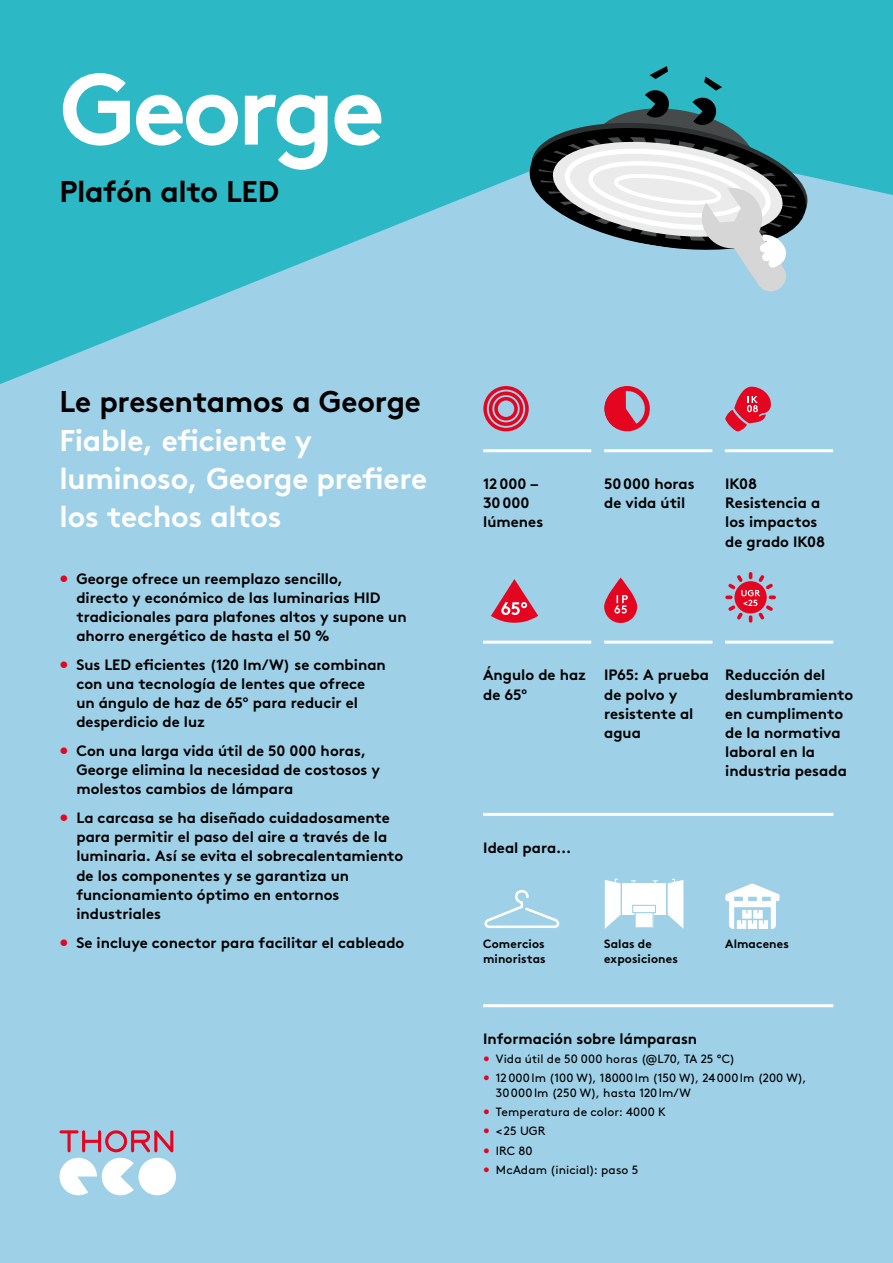
<style>
.page{position:relative;width:893px;height:1263px;background:#9ed0e7}
.page>*{position:absolute;margin:0;border:0;box-sizing:border-box;transform-origin:0 0}
.t1{font:700 100.65px "Brown";letter-spacing:-.04em;color:#fff}
.t2{font:700 30px/38.2px "Brown";letter-spacing:-.01em;color:#fff}
.t3{font:700 30px "Brown";letter-spacing:-.01em;color:#000}
.t4{font:700 15px/19.2px "Brown";color:#000}
.t5{font:12px/14.9px "Brown";letter-spacing:.01em;color:#000}
.t6{font:700 12px/14.9px "Brown";letter-spacing:.01em;color:#000}
.s1{color:#e40521}
</style>
<div class="page">
<svg style="left:0;top:0;width:893px;height:384px;fill:#2db8c5"></svg>
<hr style="left:483px;top:1004px;width:350px;height:3px;background:#fff">
<hr style="left:483px;top:813px;width:350px;height:3px;background:#fff">
<svg style="left:483px;top:386px;width:46px;height:45px"></svg>
<svg style="left:605px;top:387px;width:33px;height:43px"></svg>
<div style="left:604px;top:386px;width:46px;height:45px;border:5px solid #e40521;border-radius:50%"></div>
<hr style="left:483px;top:449px;width:108px;height:3px;background:#fff">
<hr style="left:483px;top:641px;width:108px;height:3px;background:#fff">
<hr style="left:604px;top:449px;width:108px;height:3px;background:#fff">
<hr style="left:604px;top:641px;width:108px;height:3px;background:#fff">
<hr style="left:725px;top:449px;width:108px;height:3px;background:#fff">
<hr style="left:725px;top:641px;width:108px;height:3px;background:#fff">
<svg style="left:604px;top:578px;width:33px;height:45px"></svg>
<svg style="left:614px;top:595px;width:14px;height:18px"></svg>
<svg style="left:725px;top:387px;width:46px;height:44px"></svg>
<svg style="left:524px;top:66px;width:288px;height:225px"></svg>
<svg style="left:491px;top:579px;width:47px;height:44px"></svg>
<svg style="left:484px;top:890px;width:76px;height:38px"></svg>
<svg style="left:725px;top:883px;width:54px;height:46px"></svg>
<div style="left:622px;top:883px;width:44px;height:32px;background:#fff"></div>
<svg style="left:631px;top:880px;width:5px;height:3px"></svg>
<svg style="left:668px;top:878px;width:15px;height:50px"></svg>
<svg style="left:605px;top:878px;width:16px;height:51px"></svg>
<svg style="left:635px;top:913px;width:19px;height:15px"></svg>
<div style="left:632px;top:905px;width:24px;height:8px;border:1px solid #9ed0e7"></div>
<svg style="left:725px;top:572px;width:51px;height:51px"></svg>
<div style="left:138px;top:1158px;width:38px;height:37px;background:#fff;border-radius:50%"></div>
<svg style="left:60px;top:1130px;width:113px;height:65px"></svg>
<h1 class="t1" style="left:60px;top:28px;width:327px">George</h1>
<h2 class="t3" style="left:60px;top:167px;width:221px">Plafón alto LED</h2>
<h2 class="t3" style="left:60px;top:378px;width:363px">Le presentamos a George</h2>
<h2 class="t2" style="left:60px;top:418px;width:369px">Fiable, eficiente y luminoso, George prefiere los techos altos</h2>
<p class="t4" style="left:76px;top:567px;width:332px;text-indent:-17px"><span class="s1">•</span> George ofrece un reemplazo sencillo,<br>directo y económico de las luminarias HID tradicionales para plafones altos y supone un ahorro energético de hasta el 50 %</p>
<p class="t4" style="left:76px;top:654px;width:311px;text-indent:-17px"><span class="s1">•</span> Sus LED eficientes (120 lm/W) se combinan con una tecnología de lentes que ofrece un ángulo de haz de 65º para reducir el desperdicio de luz</p>
<p class="t4" style="left:76px;top:740px;width:305px;text-indent:-17px"><span class="s1">•</span> Con una larga vida útil de 50 000 horas,<br>George elimina la necesidad de costosos y molestos cambios de lámpara</p>
<p class="t4" style="left:76px;top:807px;width:328px;text-indent:-17px"><span class="s1">•</span> La carcasa se ha diseñado cuidadosamente para permitir el paso del aire a través de la luminaria. Así se evita el sobrecalentamiento de los componentes y se garantiza un funcionamiento óptimo en entornos industriales</p>
<p class="t4" style="left:59px;top:931px;width:347px"><span class="s1">•</span> Se incluye conector para facilitar el cableado</p>
<p class="t4" style="left:483px;top:473px;width:62px">12000 –<br>30000 lúmenes</p>
<p class="t4" style="left:604px;top:473px;width:92px">50000 horas de vida útil</p>
<p class="t4" style="left:725px;top:473px;width:101px">IK08<br>Resistencia a los impactos de grado IK08</p>
<p class="t4" style="left:483px;top:664px;width:104px">Ángulo de haz de 65º</p>
<p class="t4" style="left:604px;top:664px;width:106px">IP65: A prueba de polvo y resistente al agua</p>
<p class="t4" style="left:725px;top:664px;width:130px">Reducción del deslumbramiento en cumplimento de la normativa laboral en la industria pesada</p>
<p class="t4" style="left:483px;top:836px;width:90px">Ideal para...</p>
<p class="t6" style="left:483px;top:935px;width:64px">Comercios minoristas</p>
<p class="t6" style="left:604px;top:935px;width:49px">Salas de</p>
<p class="t6" style="left:725px;top:935px;width:65px">Almacenes</p>
<p class="t6" style="left:604px;top:950px;width:75px">exposiciones</p>
<p class="t4" style="left:483px;top:1027px;width:215px">Información sobre lámparasn</p>
<p class="t5" style="left:483px;top:1050px;width:253px"><span class="s1">•</span> Vida útil de 50 000 horas (@L70, TA 25 °C)</p>
<p class="t5" style="left:496px;top:1070px;width:312px;text-indent:-13px"><span class="s1">•</span> 12000lm (100 W), 18000lm (150 W), 24000lm (200 W),<br>30000lm (250 W), hasta 120lm/W</p>
<p class="t5" style="left:483px;top:1104px;width:184px"><span class="s1">•</span> Temperatura de color: 4000 K</p>
<p class="t5" style="left:483px;top:1123px;width:64px"><span class="s1">•</span> &lt;25 UGR</p>
<p class="t5" style="left:483px;top:1142px;width:51px"><span class="s1">•</span> IRC 80</p>
<p class="t5" style="left:483px;top:1161px;width:157px"><span class="s1">•</span> McAdam (inicial): paso 5</p>
</div>
